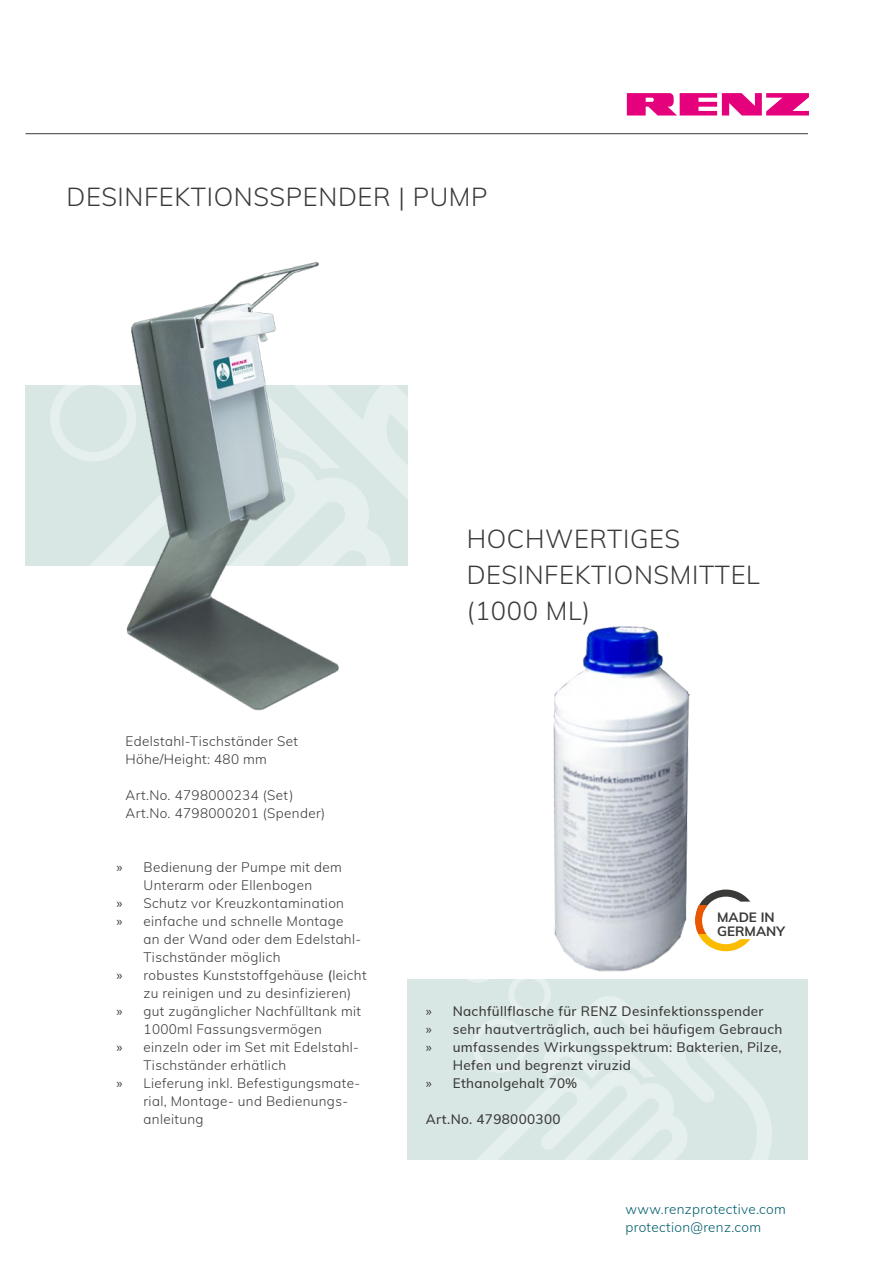
<style>
.page{position:relative;width:893px;height:1263px;background:#fff}
.page>*{position:absolute;margin:0;border:0;box-sizing:border-box;transform-origin:0 0}
.t1{font:300 25.5px/36px "Mulish";letter-spacing:.025em;color:#3a3a39}
.t2{font:300 13.5px/18px "Mulish";letter-spacing:.025em;color:#3a3a39}
.t3{font:500 13.5px "Mulish";letter-spacing:.025em;color:#3a3a39}
.t4{font:300 13.5px/18px "Mulish";letter-spacing:.025em;color:#005d6b}
.t5{font:700 13.5px/13.8px "Mulish";color:#3a3a39}
.s1{font-weight:400}
.s2{font-weight:500}
</style>
<div class="page">
<div style="left:408px;top:979px;width:400px;height:180px;background:#d9e7e4"></div>
<hr style="left:26px;top:133px;width:782px;height:1px;background:#3a3a39">
<img style="left:553px;top:626px;width:198px;height:346px">
<svg style="left:695px;top:889px;width:55px;height:16px"></svg>
<svg style="left:695px;top:905px;width:55px;height:29px"></svg>
<svg style="left:695px;top:934px;width:55px;height:17px"></svg>
<div style="left:26px;top:386px;width:13px;height:180px;background:#d9e7e4"></div>
<svg style="left:467px;top:979px;width:305px;height:180px"></svg>
<img style="left:39px;top:262px;width:369px;height:449px">
<svg style="left:627px;top:93px;width:182px;height:23px"></svg>
<h1 class="t1" style="left:67px;top:177px;width:423px">DESINFEKTIONSSPENDER | PUMP</h1>
<p class="t2" style="left:126px;top:731px;width:174px">Edelstahl-Tischständer Set<br>Höhe/Height: 480 mm</p>
<p class="t2" style="left:126px;top:785px;width:201px">Art.No. 4798000234 (Set)<br>Art.No. 4798000201 (Spender)</p>
<p class="t2" style="left:117px;top:857px;width:227px"><span class="s1">»</span> Bedienung der Pumpe mit dem</p>
<p class="t2" style="left:144px;top:875px;width:170px">Unterarm oder Ellenbogen</p>
<p class="t2" style="left:117px;top:893px;width:229px"><span class="s1">»</span> Schutz vor Kreuzkontamination</p>
<p class="t2" style="left:117px;top:911px;width:228px"><span class="s1">»</span> einfache und schnelle Montage</p>
<p class="t2" style="left:144px;top:929px;width:219px">an der Wand oder dem Edelstahl-</p>
<p class="t2" style="left:144px;top:947px;width:138px">Tischständer möglich</p>
<p class="t2" style="left:117px;top:965px;width:252px"><span class="s1">»</span> robustes Kunststoffgehäuse <span class="s2">(</span>leicht</p>
<p class="t2" style="left:144px;top:983px;width:209px">zu reinigen und zu desinfizieren)</p>
<p class="t2" style="left:117px;top:1001px;width:246px"><span class="s1">»</span> gut zugänglicher Nachfülltank mit</p>
<p class="t2" style="left:144px;top:1019px;width:180px">1000ml Fassungsvermögen</p>
<p class="t2" style="left:117px;top:1037px;width:244px"><span class="s1">»</span> einzeln oder im Set mit Edelstahl-</p>
<p class="t2" style="left:144px;top:1055px;width:144px">Tischständer erhätlich</p>
<p class="t2" style="left:117px;top:1073px;width:245px"><span class="s1">»</span> Lieferung inkl. Befestigungsmate-</p>
<p class="t2" style="left:144px;top:1091px;width:206px">rial, Montage- und Bedienungs-</p>
<p class="t2" style="left:144px;top:1109px;width:61px">anleitung</p>
<h1 class="t1" style="left:467px;top:519px;width:295px">HOCHWERTIGES<br>DESINFEKTIONSMITTEL (1000 ML)</h1>
<p class="t5" style="left:717px;top:910px;width:69px">MADE IN<br>GERMANY</p>
<p class="t3" style="left:426px;top:1001px;width:339px"><span class="s1">»</span> Nachfüllflasche für RENZ Desinfektionsspender</p>
<p class="t3" style="left:426px;top:1019px;width:358px"><span class="s1">»</span> sehr hautverträglich, auch bei häufigem Gebrauch</p>
<p class="t3" style="left:426px;top:1037px;width:357px"><span class="s1">»</span> umfassendes Wirkungsspektrum: Bakterien, Pilze,</p>
<p class="t3" style="left:453px;top:1055px;width:180px">Hefen und begrenzt viruzid</p>
<p class="t3" style="left:426px;top:1073px;width:153px"><span class="s1">»</span> Ethanolgehalt 70%</p>
<p class="t3" style="left:426px;top:1109px;width:136px">Art.No. 4798000300</p>
<p class="t4" style="left:625px;top:1199px;width:162px">www.renzprotective.com protection@renz.com</p>
</div>
